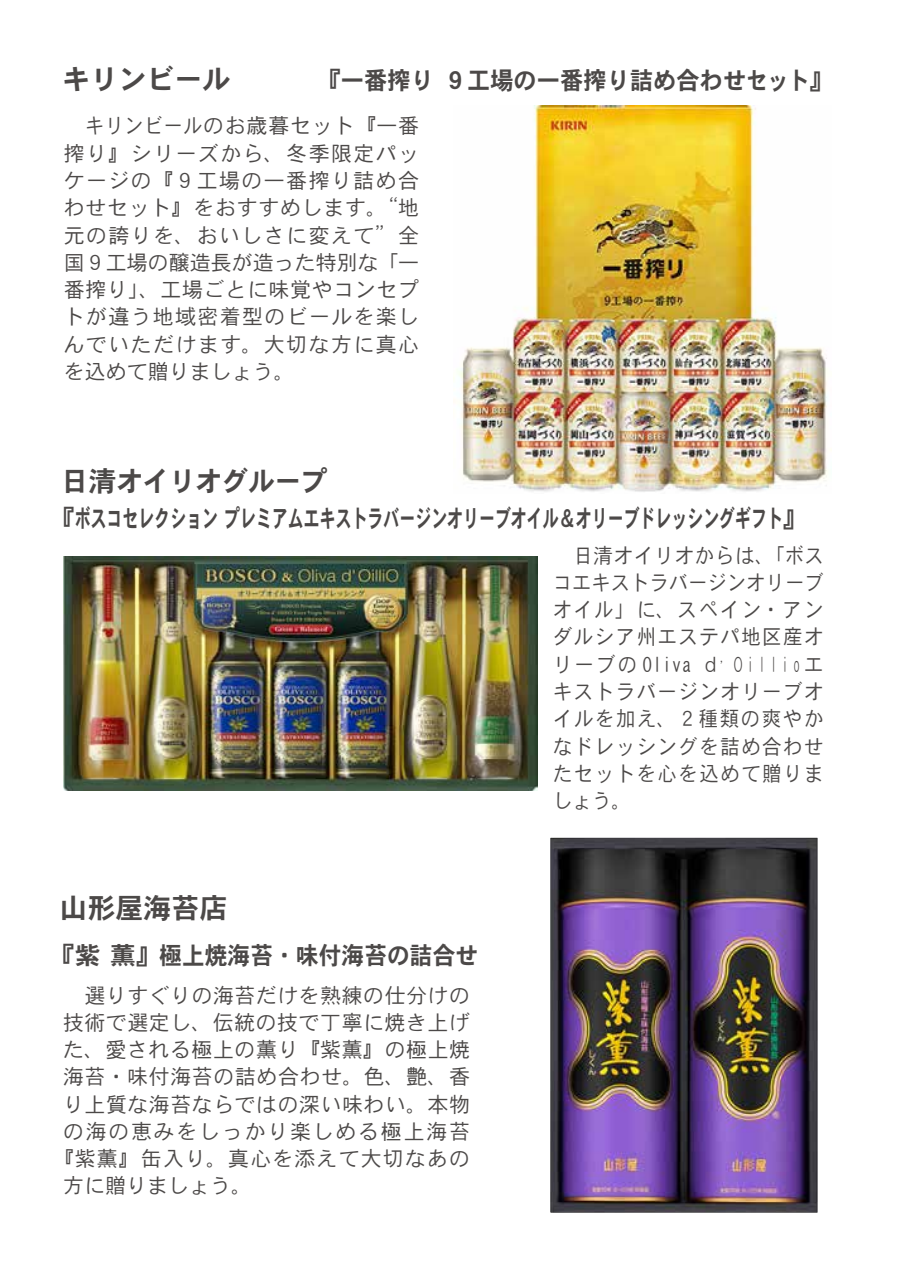
<style>
.page{position:relative;width:903px;height:1275px;background:#fff}
.page>*{position:absolute;margin:0;border:0;box-sizing:border-box;transform-origin:0 0}
.t1{font:28px "DFHS Gothic W7 WIN RKSJ H";color:#4c4948}
.t2{font:24.5px "DFHS Gothic W7 WIN RKSJ H";color:#4c4948}
.t3{font:24.5px "DFHS Gothic W7 WIN RKSJ H";color:#4c4948;scale:1.05 1}
.t4{font:21px/27.3px "DFHS Gothic W3 WIN RKSJ H";letter-spacing:.05em;color:#4c4948;text-align:justify;scale:.9 1}
.t5{font:21px/27.3px "DFHS Gothic W3 WIN RKSJ H";letter-spacing:.05em;color:#4c4948;text-align:justify;scale:.93 1}
.t6{font:21px/27.3px "DFHS Gothic W3 WIN RKSJ H";letter-spacing:.05em;color:#4c4948;text-align:justify;scale:.55 1}
.t7{font:21px "DFHS Gothic W3 WIN RKSJ H";letter-spacing:.02em;color:#4c4948}
.t8{font:21px "DFHS Gothic W3 WIN RKSJ H";letter-spacing:.025em;color:#4c4948}
.t9{font:21px "DFHS Gothic W3 WIN RKSJ H";letter-spacing:.05em;color:#4c4948}
.t10{font:21px "DFHS Gothic W3 WIN RKSJ H";letter-spacing:.08em;color:#4c4948}
.t11{font:21px "DFHS Gothic W3 WIN RKSJ H";color:#4c4948}
.t12{font:12.25px "DFHS Gothic W3 WIN RKSJ H";color:#4c4948;scale:.93 1}
</style>
<div class="page">
<img style="left:550px;top:837px;width:268px;height:376px">
<img style="left:458px;top:105px;width:370px;height:387px">
<img style="left:64px;top:556px;width:473px;height:235px">
<h1 class="t1" style="left:62px;top:64px;width:169px">キリンビール</h1>
<p class="t4" style="left:64px;top:112px;width:396px;text-indent:22px">キリンビールのお歳暮セット『一番搾り』シリーズから、冬季限定パッケージの『９工場の一番搾り詰め合わせセット』をおすすめします。“地元の誇りを、おいしさに変えて”全国９工場の醸造長が造った特別な「一番搾り」、工場ごとに味覚やコンセプトが違う地域密着型のビールを楽しんでいただけます。大切な方に真心を込めて贈りましょう。</p>
<p class="t2" style="left:316px;top:68px;width:519px">『一番搾り９工場の一番搾り詰め合わせセット』</p>
<h1 class="t1" style="left:61px;top:466px;width:268px">日清オイリオグループ</h1>
<p class="t2" style="left:50px;top:506px;width:759px">『ボスコセレクションプレミアムエキストラバージンオリーブオイル＆オリーブドレッシングギフト』</p>
<h1 class="t1" style="left:60px;top:894px;width:169px">山形屋海苔店</h1>
<p class="t3" style="left:49px;top:943px;width:410px">『紫薫』極上焼海苔・味付海苔の詰合せ</p>
<p class="t7" style="left:63px;top:984px;width:408px">　選りすぐりの海苔だけを熟練の仕分けの</p>
<p class="t7" style="left:63px;top:1012px;width:408px">技術で選定し、伝統の技で丁寧に焼き上げ</p>
<p class="t8" style="left:63px;top:1039px;width:409px">た、愛される極上の薫り『紫薫』の極上焼</p>
<p class="t8" style="left:63px;top:1066px;width:408px">海苔・味付海苔の詰め合わせ。色、艶、香</p>
<p class="t7" style="left:63px;top:1094px;width:408px">り上質な海苔ならではの深い味わい。本物</p>
<p class="t10" style="left:63px;top:1121px;width:408px">の海の恵みをしっかり楽しめる極上海苔</p>
<p class="t9" style="left:53px;top:1148px;width:419px">『紫薫』缶入り。真心を添えて大切なあの</p>
<p class="t11" style="left:63px;top:1175px;width:190px">方に贈りましょう。</p>
<p class="t5" style="left:553px;top:541px;width:292px">　日清オイリオからは、「ボスコエキストラバージンオリーブオイル」に、スペイン・アンダルシア州エステパ地区産オリーブの Oliva ｄ</p>
<p class="t6" style="left:553px;top:650px;width:493px;text-indent:179px">Ｏｉｌｌｉｏエキストラバージンオリーブオイルを加え、２種類の爽やかなドレッシングを詰め合わせたセットを心を込めて贈りましょう。</p>
<p class="t12" style="left:720px;top:651px;width:14px">，</p>
</div>
